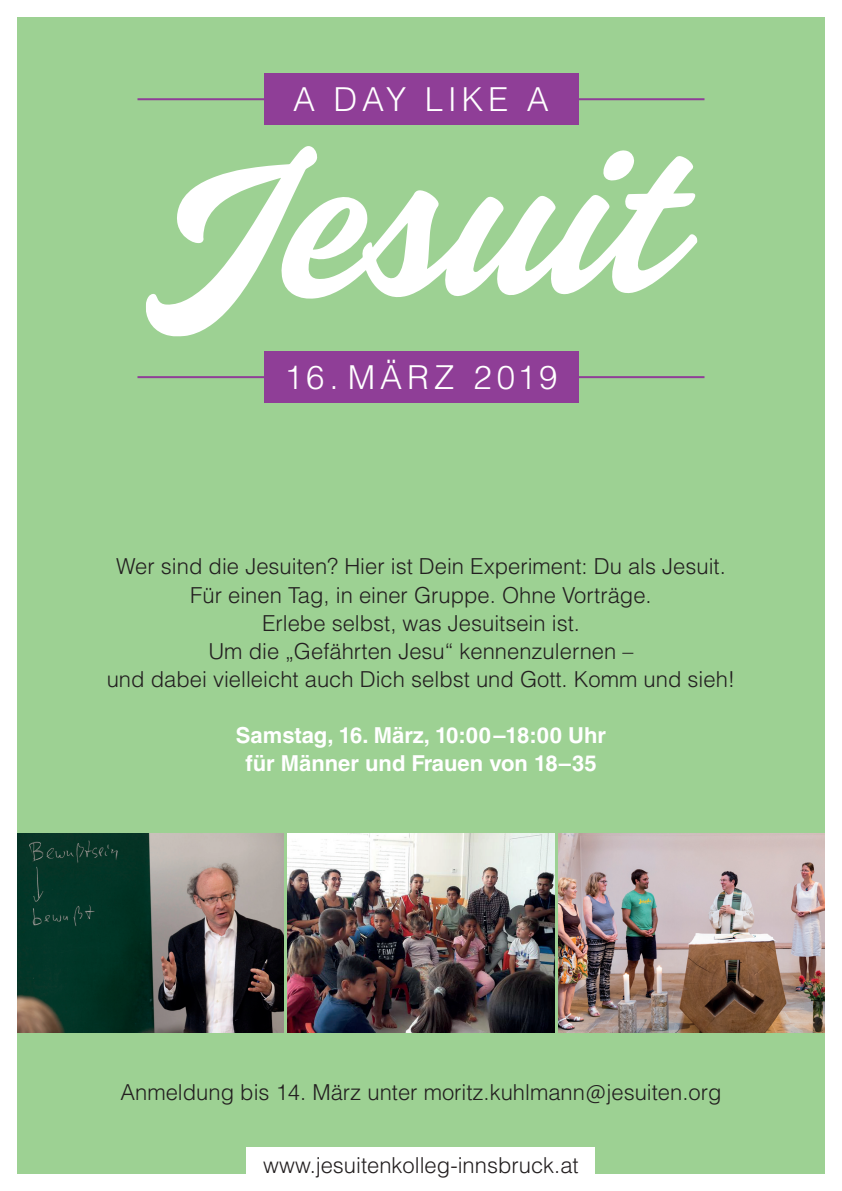
<style>
.page{position:relative;width:842px;height:1191px;background:#fff}
.page>*{position:absolute;margin:0;border:0;box-sizing:border-box;transform-origin:0 0}
.t1{font:300 33px "Helvetica LT Std";letter-spacing:.14em;color:#fff}
.t2{font:300 22px/28.1px "Helvetica LT Std";color:#231f20;text-align:center}
.t3{font:700 22px/28.1px "Helvetica LT Std";color:#fff;text-align:center}
.s1{font-family:"The Sans C5";font-size:21px}
</style>
<div class="page">
<div style="left:17px;top:17px;width:808px;height:1157px;background:#9dd193"></div>
<svg style="left:318px;top:156px;width:379px;height:142px"></svg>
<svg style="left:146px;top:146px;width:172px;height:191px"></svg>
<svg style="left:603px;top:150px;width:32px;height:31px"></svg>
<hr style="left:137px;top:98px;width:567px;height:2px;background:#8f3e97">
<div style="left:264px;top:74px;width:314px;height:51px;background:#8f3e97"></div>
<div style="left:247px;top:1146px;width:348px;height:30px;background:#fff"></div>
<img style="left:288px;top:833px;width:266px;height:199px">
<img style="left:558px;top:833px;width:267px;height:199px">
<img style="left:17px;top:833px;width:266px;height:199px">
<hr style="left:137px;top:376px;width:567px;height:2px;background:#8f3e97">
<div style="left:264px;top:351px;width:314px;height:52px;background:#8f3e97"></div>
<h1 class="t1" style="left:293px;top:79px;width:257px">A DAY LIKE A</h1>
<h1 class="t1" style="left:284px;top:357px;width:275px">16. MÄRZ 2019</h1>
<p class="t2" style="left:107px;top:552px;width:630px">Wer sind die Jesuiten? Hier ist Dein Experiment: Du als Jesuit.<br>Für einen Tag, in einer Gruppe. Ohne Vorträge.<br>Erlebe selbst, was Jesuitsein ist.<br>Um die „Gefährten Jesu“ kennenzulernen –<br>und dabei vielleicht auch Dich selbst und Gott. Komm und sieh!</p>
<p class="t3" style="left:236px;top:721px;width:372px">Samstag, 16. März, 10:00–18:00 Uhr für Männer und Frauen von 18–35</p>
<p class="t2" style="left:120px;top:1077px;width:603px">Anmeldung bis 14. März unter moritz.kuhlmann<span class="s1">@</span>jesuiten.org</p>
<p class="t2" style="left:263px;top:1150px;width:317px">www.jesuitenkolleg-innsbruck.at</p>
</div>
